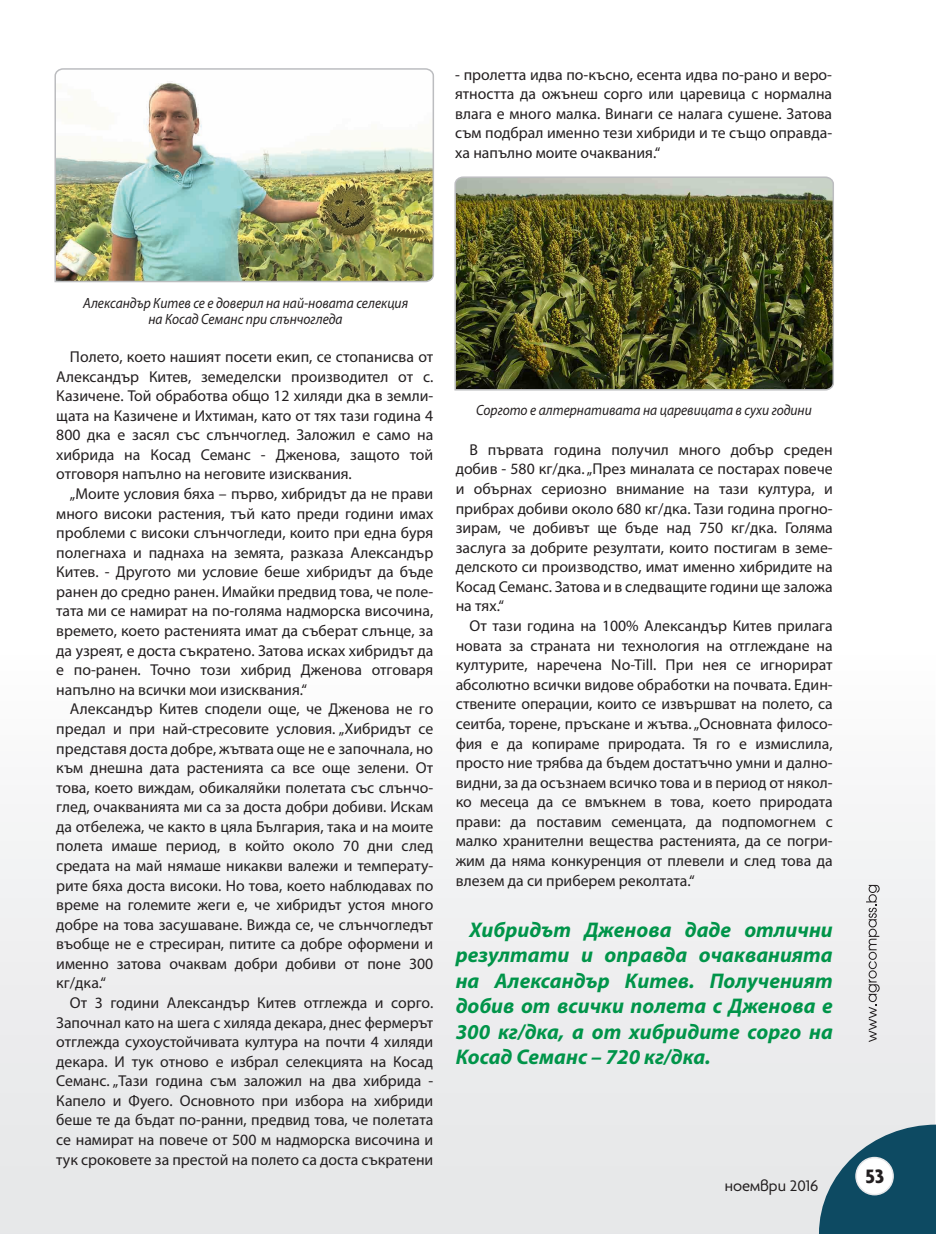
<style>
.page{position:relative;width:936px;height:1234px;background:#fff}
.page>*{position:absolute;margin:0;border:0;box-sizing:border-box;transform-origin:0 0}
.t1{font:italic 700 21.3px/25.5px "Myriad Pro";color:#009449;text-align:justify}
.t2{font:700 21px "Agenda Bg";color:#231f20}
.t3{font:16.5px "Agenda Bg";color:#231f20}
.t4{font:15.75px/19.5px "Myriad Pro";color:#231f20;text-align:justify}
.t5{font:italic 14.85px/16.2px "Myriad Pro";color:#231f20;text-align:center;scale:.91 1}
</style>
<div class="page">
<div style="left:0;top:649px;width:935px;height:584px;background:linear-gradient(to right,#f0f0f1,#f1f2f2)"></div>
<svg style="left:818px;top:1124px;width:117px;height:109px;background:#457285"></svg>
<svg style="left:866px;top:884px;width:13px;height:157px"></svg>
<div style="left:855px;top:1157px;width:38px;height:37px;background:#fff;border-radius:50%"></div>
<div style="left:855px;top:1156px;width:38px;height:39px;border:2px solid #e6e7e9;border-radius:50%"></div>
<img style="left:54px;top:68px;width:380px;height:215px">
<img style="left:454px;top:176px;width:380px;height:215px">
<p class="t4" style="left:455px;top:64px;width:378px">- пролетта идва по-късно, есента идва по-рано и веро&shy;ятността да ожънеш сорго или царевица с нормална влага е много малка. Винаги се налага сушене. Затова съм подбрал именно тези хибриди и те също оправда&shy;ха напълно моите очаквания.“</p>
<p class="t5" style="left:83px;top:294px;width:358px">Александър Китев се е доверил на най-новата селекция на Косад Семанс при слънчогледа</p>
<p class="t4" style="left:56px;top:346px;width:378px;text-indent:14px">Полето, което нашият посети екип, се стопанисва от Александър Китев, земеделски производител от с.<br>Казичене. Той обработва общо 12 хиляди дка в земли&shy;щата на Казичене и Ихтиман, като от тях тази година 4<br>800 дка е засял със слънчоглед. Заложил е само на хибрида на Косад Семанс - Дженова, защото той отговоря напълно на неговите изисквания.</p>
<p class="t4" style="left:56px;top:483px;width:378px;text-indent:14px">„Моите условия бяха – първо, хибридът да не прави много високи растения, тъй като преди години имах проблеми с високи слънчогледи, които при една буря полегнаха и паднаха на земята, разказа Александър Китев. - Другото ми условие беше хибридът да бъде ранен до средно ранен. Имайки предвид това, че поле&shy;тата ми се намират на по-голяма надморска височина, времето, което растенията имат да съберат слънце, за да узреят, е доста съкратено. Затова исках хибридът да е по-ранен. Точно този хибрид Дженова отговаря напълно на всички мои изисквания.“</p>
<p class="t4" style="left:56px;top:699px;width:378px;text-indent:14px">Александър Китев сподели още, че Дженова не го предал и при най-стресовите условия. „Хибридът се представя доста добре, жътвата още не е започнала, но към днешна дата растенията са все още зелени. От това, което виждам, обикаляйки полетата със слънчо&shy;глед, очакванията ми са за доста добри добиви. Искам да отбележа, че както в цяла България, така и на моите полета имаше период, в който около 70 дни след средата на май нямаше никакви валежи и температу&shy;рите бяха доста високи. Но това, което наблюдавах по време на големите жеги е, че хибридът устоя много добре на това засушаване. Вижда се, че слънчогледът въобще не е стресиран, питите са добре оформени и именно затова очаквам добри добиви от поне 300 кг/дка.“</p>
<p class="t4" style="left:56px;top:992px;width:378px;text-indent:14px">От 3 години Александър Китев отглежда и сорго.<br>Започнал като на шега с хиляда декара, днес фермерът отглежда сухоустойчивата култура на почти 4 хиляди декара. И тук отново е избрал селекцията на Косад Семанс. „Тази година съм заложил на два хибрида - Капело и Фуего. Основното при избора на хибриди беше те да бъдат по-ранни, предвид това, че полетата се намират на повече от 500 м надморска височина и тук сроковете за престой на полето са доста съкратени</p>
<p class="t5" style="left:476px;top:402px;width:370px">Соргото е алтернативата на царевицата в сухи години</p>
<p class="t4" style="left:455px;top:439px;width:378px;text-indent:14px">В първата година получил много добър среден добив - 580 кг/дка. „През миналата се постарах повече и обърнах сериозно внимание на тази култура, и прибрах добиви около 680 кг/дка. Тази година прогно&shy;зирам, че добивът ще бъде над 750 кг/дка. Голяма заслуга за добрите резултати, които постигам в земе&shy;делското си производство, имат именно хибридите на Косад Семанс. Затова и в следващите години ще заложа на тях.“</p>
<p class="t4" style="left:455px;top:615px;width:378px;text-indent:14px">От тази година на 100% Александър Китев прилага новата за страната ни технология на отглеждане на културите, наречена No-Till. При нея се игнорират абсолютно всички видове обработки на почвата. Един&shy;ствените операции, които се извършват на полето, са сеитба, торене, пръскане и жътва. „Основната филосо&shy;фия е да копираме природата. Тя го е измислила, просто ние трябва да бъдем достатъчно умни и дално&shy;видни, за да осъзнаем всичко това и в период от някол&shy;ко месеца да се вмъкнем в това, което природата прави: да поставим семенцата, да подпомогнем с малко хранителни вещества растенията, да се погри&shy;жим да няма конкуренция от плевели и след това да влезем да си приберем реколтата.“</p>
<h1 class="t1" style="left:455px;top:915px;width:378px;text-indent:14px">Хибридът Дженова даде отлични резултати и оправда очакванията на Александър Китев. Полученият добив от всички полета с Дженова е 300 кг/дка, а от хибридите сорго на Косад Семанс – 720 кг/дка.</h1>
<p class="t3" style="left:724px;top:1175px;width:95px">ноември 2016</p>
<h2 class="t2" style="left:865px;top:1164px;width:21px">53</h2>
</div>
